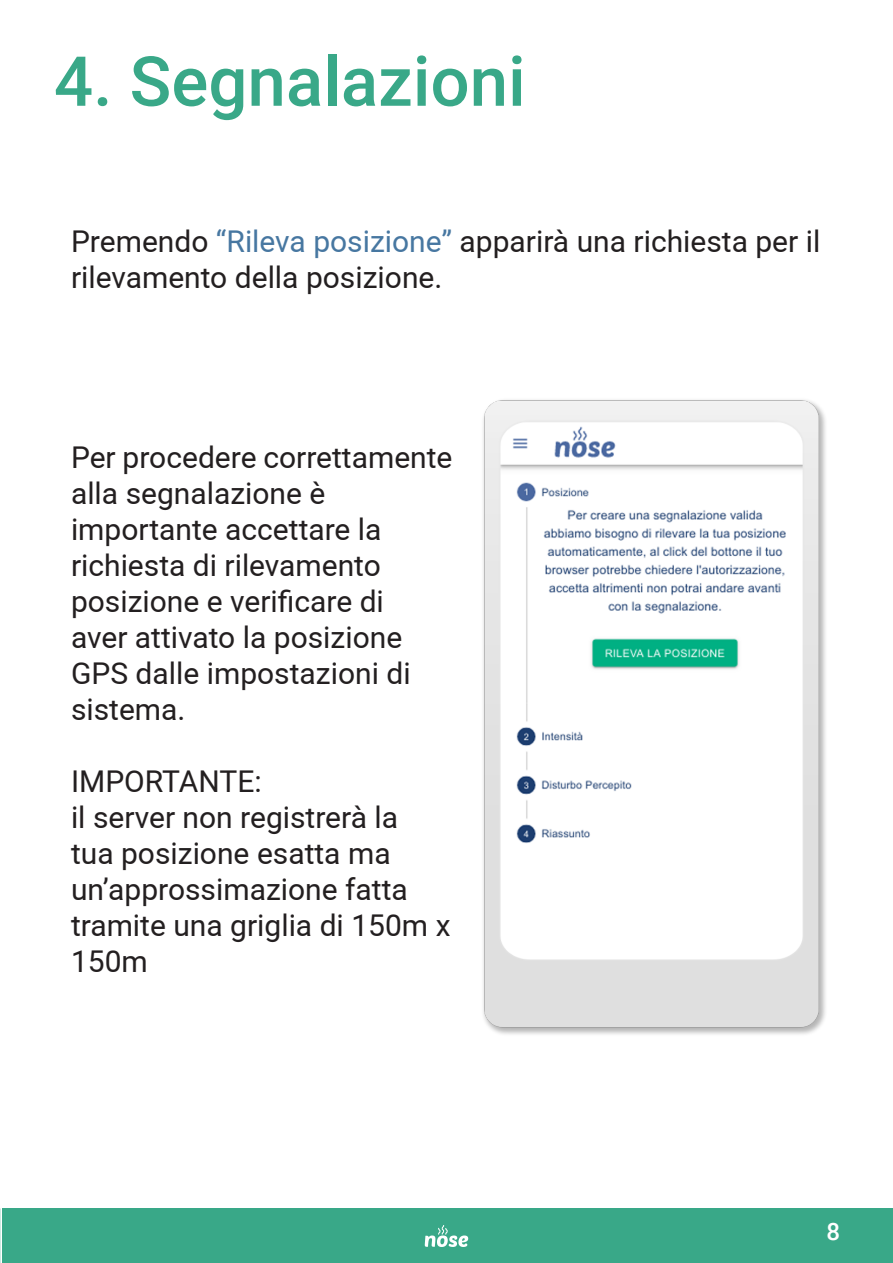
<style>
.page{position:relative;width:893px;height:1263px;background:#fff}
.page>*{position:absolute;margin:0;border:0;box-sizing:border-box;transform-origin:0 0}
.t1{font:500 69px "Roboto";color:#39a888}
.t2{font:30px/36px "Roboto";color:#231f20}
.t3{font:500 24px "Roboto";color:#fff}
.s1{color:#4777a1}
</style>
<div class="page">
<div style="left:2px;top:1209px;width:891px;height:54px;background:#39a888"></div>
<svg style="left:424px;top:1225px;width:45px;height:22px"></svg>
<img style="left:483px;top:400px;width:343px;height:635px">
<p class="t1" style="left:54px;top:33px;width:473px">4. Segnalazioni</p>
<p class="t2" style="left:71px;top:223px;width:751px">Premendo <span class="s1">“Rileva posizione”</span> apparirà una richiesta per il rilevamento della posizione.</p>
<p class="t2" style="left:71px;top:439px;width:383px">Per procedere correttamente</p>
<p class="t2" style="left:71px;top:475px;width:341px">alla segnalazione è importante accettare la richiesta di rilevamento posizione e verificare di aver attivato la posizione<br>GPS dalle impostazioni di sistema.</p>
<p class="t2" style="left:71px;top:763px;width:192px">IMPORTANTE:</p>
<p class="t2" style="left:71px;top:799px;width:381px">il server non registrerà la<br>tua posizione esatta ma un’approssimazione fatta tramite una griglia di 150m x<br>150m</p>
<p class="t3" style="left:826px;top:1214px;width:15px">8</p>
</div>
